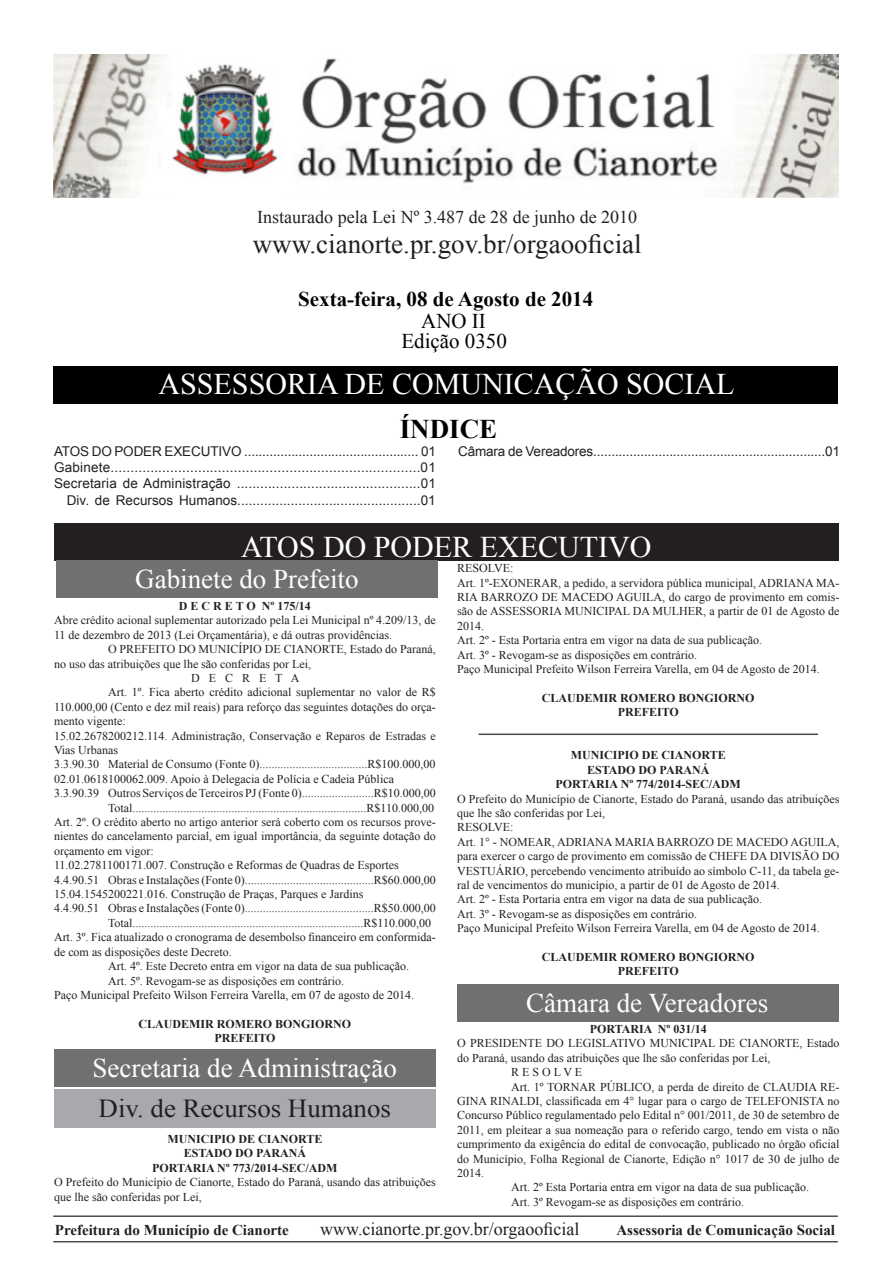
<style>
.page{position:relative;width:893px;height:1263px;background:#fff}
.page>*{position:absolute;margin:0;border:0;box-sizing:border-box;transform-origin:0 0}
.t1{font:30px "Times New Roman";color:#fff}
.t2{font:27px "Times New Roman";color:#fff}
.t3{font:27px "Times New Roman";color:#231f20}
.t4{font:700 27px "Times New Roman";color:#000}
.t5{font:25.95px "Times New Roman";color:#231f20}
.t6{font:700 21px "Times New Roman";color:#000}
.t7{font:21px "Times New Roman";color:#000}
.t8{font:18px "Times New Roman";color:#231f20}
.t9{font:700 15px "Times New Roman";color:#231f20}
.t10{font:13.5px "Arial";letter-spacing:.005em;color:#231f20}
.t11{font:12px/14.4px "Times New Roman";color:#231f20}
.t12{font:700 12px "Times New Roman";color:#231f20}
</style>
<div class="page">
<hr style="left:53px;top:1215px;width:785px;height:2px;background:#4d4948">
<hr style="left:53px;top:1241px;width:785px;height:1px;background:#4d4948">
<div style="left:54px;top:523px;width:785px;height:37px;background:#231f20"></div>
<div style="left:53px;top:366px;width:785px;height:38px;background:#000"></div>
<img style="left:54px;top:54px;width:784px;height:143px">
<div style="left:56px;top:560px;width:382px;height:38px;background:#72706f"></div>
<div style="left:54px;top:1049px;width:382px;height:38px;background:#72706f"></div>
<div style="left:54px;top:1089px;width:382px;height:39px;background:#a8a9ad"></div>
<div style="left:457px;top:984px;width:382px;height:38px;background:#72706f"></div>
<hr style="left:479px;top:733px;width:339px;height:2px;background:#4d4948">
<p class="t8" style="left:257px;top:205px;width:382px">Instaurado pela Lei Nº 3.487 de 28 de junho de 2010</p>
<p class="t3" style="left:253px;top:226px;width:390px">www.cianorte.pr.gov.br/orgaooficial</p>
<p class="t6" style="left:298px;top:284px;width:297px">Sexta-feira, 08 de Agosto de 2014</p>
<p class="t7" style="left:421px;top:306px;width:66px">ANO II</p>
<p class="t7" style="left:401px;top:326px;width:107px">Edição 0350</p>
<p class="t1" style="left:159px;top:364px;width:577px">ASSESSORIA DE COMUNICAÇÃO SOCIAL</p>
<p class="t4" style="left:400px;top:410px;width:99px">ÍNDICE</p>
<p class="t10" style="left:54px;top:442px;width:384px">ATOS DO PODER EXECUTIVO ................................................ 01</p>
<p class="t10" style="left:458px;top:442px;width:383px">Câmara de Vereadores................................................................01</p>
<p class="t10" style="left:54px;top:459px;width:383px">Gabinete..............................................................................01</p>
<p class="t10" style="left:54px;top:475px;width:383px">Secretaria de Administração ...............................................01</p>
<p class="t10" style="left:67px;top:491px;width:371px">Div. de Recursos Humanos................................................01</p>
<p class="t1" style="left:241px;top:526px;width:412px">ATOS DO PODER EXECUTIVO</p>
<p class="t2" style="left:135px;top:561px;width:225px">Gabinete do Prefeito</p>
<p class="t12" style="left:179px;top:598px;width:133px">D E C R E T O Nº 175/14</p>
<p class="t11" style="left:54px;top:613px;width:383px">Abre crédito acional suplementar autorizado pela Lei Municipal nº 4.209/13, de<br>11 de dezembro de 2013 (Lei Orçamentária), e dá outras providências.</p>
<p class="t11" style="left:54px;top:642px;width:383px;text-indent:54px">O PREFEITO DO MUNICÍPIO DE CIANORTE, Estado do Paraná, no uso das atribuições que lhe são conferidas por Lei,</p>
<p class="t11" style="left:191px;top:671px;width:110px">D E C R E T A</p>
<p class="t11" style="left:54px;top:685px;width:383px;text-align:justify;text-indent:54px">Art. 1º. Fica aberto crédito adicional suplementar no valor de R$ 110.000,00 (Cento e dez mil reais) para reforço das seguintes dotações do orça&shy;mento vigente:</p>
<p class="t11" style="left:54px;top:728px;width:383px">15.02.2678200212.114. Administração, Conservação e Reparos de Estradas e<br>Vias Urbanas</p>
<p class="t11" style="left:54px;top:757px;width:383px">3.3.90.30 Material de Consumo (Fonte 0)....................................R$100.000,00</p>
<p class="t11" style="left:54px;top:771px;width:341px">02.01.0618100062.009. Apoio à Delegacia de Polícia e Cadeia Pública</p>
<p class="t11" style="left:54px;top:786px;width:383px">3.3.90.39 Outros Serviços de Terceiros PJ (Fonte 0)........................R$10.000,00</p>
<p class="t11" style="left:108px;top:800px;width:328px">Total..............................................................................R$110.000,00</p>
<p class="t11" style="left:54px;top:815px;width:383px;text-align:justify">Art. 2º. O crédito aberto no artigo anterior será coberto com os recursos prove&shy;nientes do cancelamento parcial, em igual importância, da seguinte dotação do orçamento em vigor:</p>
<p class="t11" style="left:54px;top:858px;width:346px">11.02.2781100171.007. Construção e Reformas de Quadras de Esportes</p>
<p class="t11" style="left:54px;top:872px;width:383px">4.4.90.51 Obras e Instalações (Fonte 0)...........................................R$60.000,00</p>
<p class="t11" style="left:54px;top:887px;width:311px">15.04.1545200221.016. Construção de Praças, Parques e Jardins</p>
<p class="t11" style="left:54px;top:901px;width:383px">4.4.90.51 Obras e Instalações (Fonte 0)...........................................R$50.000,00</p>
<p class="t11" style="left:108px;top:915px;width:325px">Total.............................................................................R$110.000,00</p>
<p class="t11" style="left:54px;top:930px;width:383px">Art. 3º. Fica atualizado o cronograma de desembolso financeiro em conformida&shy;de com as disposições deste Decreto.</p>
<p class="t11" style="left:108px;top:959px;width:302px">Art. 4º. Este Decreto entra em vigor na data de sua publicação.</p>
<p class="t11" style="left:108px;top:973px;width:238px">Art. 5º. Revogam-se as disposições em contrário.</p>
<p class="t11" style="left:54px;top:987px;width:362px">Paço Municipal Prefeito Wilson Ferreira Varella, em 07 de agosto de 2014.</p>
<p class="t12" style="left:139px;top:1015px;width:214px">CLAUDEMIR ROMERO BONGIORNO</p>
<p class="t12" style="left:214px;top:1030px;width:63px">PREFEITO</p>
<p class="t2" style="left:93px;top:1050px;width:306px">Secretaria de Administração</p>
<p class="t5" style="left:99px;top:1090px;width:294px">Div. de Recursos Humanos</p>
<p class="t12" style="left:167px;top:1130px;width:156px">MUNICIPIO DE CIANORTE</p>
<p class="t12" style="left:184px;top:1145px;width:124px">ESTADO DO PARANÁ</p>
<p class="t12" style="left:152px;top:1159px;width:187px">PORTARIA Nº 773/2014-SEC/ADM</p>
<p class="t11" style="left:54px;top:1175px;width:383px">O Prefeito do Município de Cianorte, Estado do Paraná, usando das atribuições que lhe são conferidas por Lei,</p>
<p class="t11" style="left:457px;top:561px;width:58px">RESOLVE:</p>
<p class="t11" style="left:457px;top:575px;width:384px;text-align:justify">Art. 1º-EXONERAR, a pedido, a servidora pública municipal, ADRIANA MA-RIA BARROZO DE MACEDO AGUILA, do cargo de provimento em comis&shy;são de ASSESSORIA MUNICIPAL DA MULHER, a partir de 01 de Agosto de 2014.</p>
<p class="t11" style="left:457px;top:633px;width:306px">Art. 2º - Esta Portaria entra em vigor na data de sua publicação.</p>
<p class="t11" style="left:457px;top:647px;width:242px">Art. 3º - Revogam-se as disposições em contrário.</p>
<p class="t11" style="left:457px;top:661px;width:364px">Paço Municipal Prefeito Wilson Ferreira Varella, em 04 de Agosto de 2014.</p>
<p class="t12" style="left:542px;top:689px;width:214px">CLAUDEMIR ROMERO BONGIORNO</p>
<p class="t12" style="left:618px;top:704px;width:63px">PREFEITO</p>
<p class="t12" style="left:571px;top:747px;width:156px">MUNICIPIO DE CIANORTE</p>
<p class="t12" style="left:587px;top:761px;width:124px">ESTADO DO PARANÁ</p>
<p class="t12" style="left:556px;top:776px;width:187px">PORTARIA Nº 774/2014-SEC/ADM</p>
<p class="t11" style="left:457px;top:791px;width:384px">O Prefeito do Município de Cianorte, Estado do Paraná, usando das atribuições que lhe são conferidas por Lei,</p>
<p class="t11" style="left:457px;top:820px;width:58px">RESOLVE:</p>
<p class="t11" style="left:457px;top:834px;width:384px;text-align:justify">Art. 1° - NOMEAR, ADRIANA MARIA BARROZO DE MACEDO AGUILA, para exercer o cargo de provimento em comissão de CHEFE DA DIVISÃO DO VESTUÁRIO, percebendo vencimento atribuído ao símbolo C-11, da tabela ge&shy;ral de vencimentos do município, a partir de 01 de Agosto de 2014.</p>
<p class="t11" style="left:457px;top:892px;width:306px">Art. 2º - Esta Portaria entra em vigor na data de sua publicação.</p>
<p class="t11" style="left:457px;top:906px;width:242px">Art. 3º - Revogam-se as disposições em contrário.</p>
<p class="t11" style="left:457px;top:921px;width:364px">Paço Municipal Prefeito Wilson Ferreira Varella, em 04 de Agosto de 2014.</p>
<p class="t12" style="left:542px;top:949px;width:214px">CLAUDEMIR ROMERO BONGIORNO</p>
<p class="t12" style="left:618px;top:963px;width:63px">PREFEITO</p>
<p class="t2" style="left:526px;top:984px;width:244px">Câmara de Vereadores</p>
<p class="t12" style="left:590px;top:1021px;width:118px">PORTARIA Nº 031/14</p>
<p class="t11" style="left:457px;top:1036px;width:384px">O PRESIDENTE DO LEGISLATIVO MUNICIPAL DE CIANORTE, Estado do Paraná, usando das atribuições que lhe são conferidas por Lei,</p>
<p class="t11" style="left:511px;top:1065px;width:73px">R E S O L V E</p>
<p class="t11" style="left:457px;top:1079px;width:384px;text-align:justify;text-indent:54px">Art. 1º TORNAR PÚBLICO, a perda de direito de CLAUDIA RE-GINA RINALDI, classificada em 4° lugar para o cargo de TELEFONISTA no Concurso Público regulamentado pelo Edital n° 001/2011, de 30 de setembro de 2011, em pleitear a sua nomeação para o referido cargo, tendo em vista o não cumprimento da exigência do edital de convocação, publicado no órgão oficial do Município, Folha Regional de Cianorte, Edição n° 1017 de 30 de julho de 2014.</p>
<p class="t11" style="left:511px;top:1180px;width:299px">Art. 2º Esta Portaria entra em vigor na data de sua publicação.</p>
<p class="t11" style="left:511px;top:1194px;width:235px">Art. 3º Revogam-se as disposições em contrário.</p>
<p class="t9" style="left:55px;top:1220px;width:235px">Prefeitura do Município de Cianorte</p>
<h3 class="t8" style="left:320px;top:1217px;width:261px">www.cianorte.pr.gov.br/orgaooficial</h3>
<p class="t9" style="left:616px;top:1220px;width:220px">Assessoria de Comunicação Social</p>
</div>
